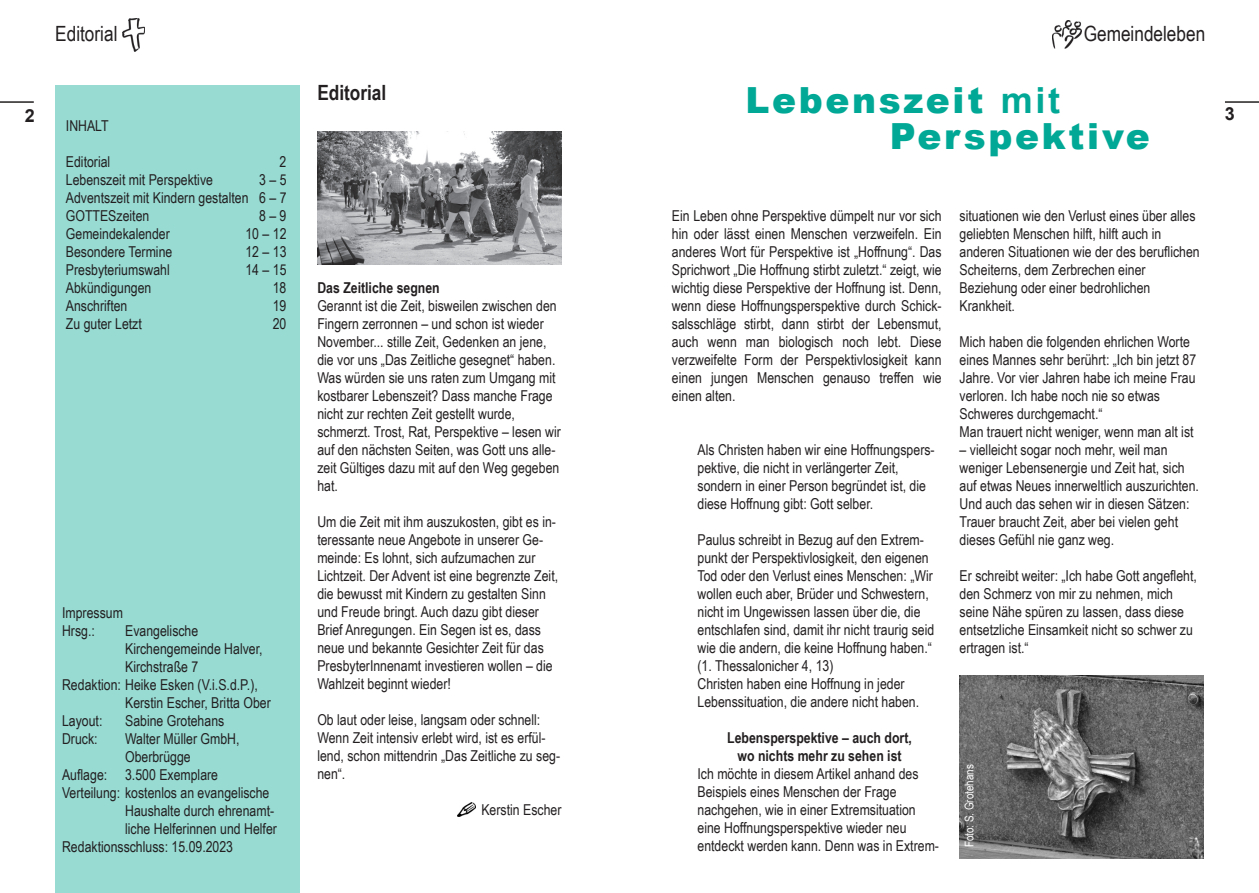
<style>
.page{position:relative;width:1259px;height:893px;background:#fff}
.page>*{position:absolute;margin:0;border:0;box-sizing:border-box;transform-origin:0 0}
.t1{font:900 36px/36px "Arial";letter-spacing:.075em;color:#00a895}
.t2{font:21px "Arial Narrow";color:#231f20}
.t3{font:700 21px "Arial Narrow";color:#231f20}
.t4{font:700 18px "Arial";color:#231f20}
.t5{font:15px/18px "Arial Narrow";color:#231f20}
.t6{font:700 15px/18px "Arial Narrow";color:#231f20;text-align:center}
.t7{font:12px "Arial Narrow";color:#fff}
.s1{font-weight:700}
</style>
<div class="page">
<img style="left:959px;top:676px;width:244px;height:183px">
<hr style="left:0;top:101px;width:34px;height:2px;background:#231f20">
<hr style="left:1225px;top:101px;width:34px;height:2px;background:#231f20">
<div style="left:55px;top:85px;width:244px;height:808px;background:#97dbd3"></div>
<img style="left:122px;top:18px;width:23px;height:33px">
<img style="left:1052px;top:21px;width:29px;height:28px">
<img style="left:457px;top:802px;width:18px;height:14px">
<img style="left:317px;top:132px;width:244px;height:132px">
<h2 class="t2" style="left:55px;top:26px;width:64px">Editorial</h2>
<h2 class="t2" style="left:1083px;top:25px;width:123px">Gemeindeleben</h2>
<h2 class="t3" style="left:317px;top:85px;width:70px">Editorial</h2>
<h1 class="t1" style="left:889px;top:86px;width:262px;text-indent:-144px">Lebenszeit <span class="s1">mit<br></span>Perspektive</h1>
<p class="t4" style="left:25px;top:109px;width:12px">2</p>
<p class="t4" style="left:1225px;top:107px;width:12px">3</p>
<p class="t5" style="left:66px;top:118px;width:44px">INHALT</p>
<p class="t5" style="left:66px;top:154px;width:46px">Editorial</p>
<p class="t5" style="left:280px;top:154px;width:8px">2</p>
<p class="t5" style="left:66px;top:172px;width:149px">Lebenszeit mit Perspektive</p>
<p class="t5" style="left:66px;top:172px;width:222px;text-align:justify;text-indent:193px">3 – 5<br>Adventszeit mit Kindern gestalten 6 – 7<br>GOTTESzeiten</p>
<p class="t5" style="left:259px;top:208px;width:29px">8 – 9</p>
<p class="t5" style="left:672px;top:208px;width:271px;text-align:justify">Ein Leben ohne Perspektive dümpelt nur vor sich hin oder lässt einen Menschen verzweifeln. Ein anderes Wort für Perspektive ist „Hoffnung“. Das Sprichwort „Die Hoffnung stirbt zuletzt.“ zeigt, wie wichtig diese Perspektive der Hoffnung ist. Denn, wenn diese Hoffnungsperspektive durch Schick&shy;salsschläge stirbt, dann stirbt der Lebensmut, auch wenn man biologisch noch lebt. Diese verzweifelte Form der Perspektivlosigkeit kann einen jungen Menschen genauso treffen wie einen alten.</p>
<p class="t5" style="left:959px;top:208px;width:242px">situationen wie den Verlust eines über alles geliebten Menschen hilft, hilft auch in anderen Situationen wie der des beruflichen Scheiterns, dem Zerbrechen einer Beziehung oder einer bedrohlichen Krankheit.</p>
<p class="t5" style="left:66px;top:226px;width:105px">Gemeindekalender</p>
<p class="t5" style="left:245px;top:226px;width:43px">10 – 12</p>
<p class="t5" style="left:66px;top:244px;width:108px">Besondere Termine</p>
<p class="t5" style="left:245px;top:244px;width:43px">12 – 13</p>
<p class="t5" style="left:66px;top:262px;width:105px">Presbyteriumswahl</p>
<p class="t5" style="left:245px;top:262px;width:43px">14 – 15</p>
<p class="t5" style="left:66px;top:280px;width:87px">Abkündigungen</p>
<p class="t5" style="left:273px;top:280px;width:15px">18</p>
<p class="t5" style="left:66px;top:298px;width:63px">Anschriften</p>
<p class="t5" style="left:273px;top:298px;width:15px">19</p>
<p class="t5" style="left:66px;top:316px;width:77px">Zu guter Letzt</p>
<p class="t5" style="left:273px;top:316px;width:15px">20</p>
<p class="t6" style="left:317px;top:280px;width:124px">Das Zeitliche segnen</p>
<p class="t5" style="left:317px;top:298px;width:245px">Gerannt ist die Zeit, bisweilen zwischen den Fingern zerronnen – und schon ist wieder November... stille Zeit, Gedenken an jene, die vor uns „Das Zeitliche gesegnet“ haben.<br>Was würden sie uns raten zum Umgang mit kostbarer Lebenszeit? Dass manche Frage nicht zur rechten Zeit gestellt wurde, schmerzt. Trost, Rat, Perspektive – lesen wir auf den nächsten Seiten, was Gott uns alle&shy;zeit Gültiges dazu mit auf den Weg gegeben hat.</p>
<p class="t5" style="left:317px;top:514px;width:242px">Um die Zeit mit ihm auszukosten, gibt es in&shy;teressante neue Angebote in unserer Ge&shy;meinde: Es lohnt, sich aufzumachen zur Lichtzeit. Der Advent ist eine begrenzte Zeit, die bewusst mit Kindern zu gestalten Sinn und Freude bringt. Auch dazu gibt dieser Brief Anregungen. Ein Segen ist es, dass neue und bekannte Gesichter Zeit für das PresbyterInnenamt investieren wollen – die Wahlzeit beginnt wieder!</p>
<p class="t5" style="left:317px;top:712px;width:244px">Ob laut oder leise, langsam oder schnell:<br>Wenn Zeit intensiv erlebt wird, ist es erfül&shy;lend, schon mittendrin „Das Zeitliche zu seg&shy;nen“.</p>
<p class="t5" style="left:481px;top:802px;width:81px">Kerstin Escher</p>
<p class="t5" style="left:959px;top:334px;width:238px">Mich haben die folgenden ehrlichen Worte eines Mannes sehr berührt: „Ich bin jetzt 87<br>Jahre. Vor vier Jahren habe ich meine Frau verloren. Ich habe noch nie so etwas Schweres durchgemacht.“<br>Man trauert nicht weniger, wenn man alt ist</p>
<p class="t5" style="left:959px;top:442px;width:241px">– vielleicht sogar noch mehr, weil man weniger Lebensenergie und Zeit hat, sich auf etwas Neues innerweltlich auszurichten.<br>Und auch das sehen wir in diesen Sätzen:<br>Trauer braucht Zeit, aber bei vielen geht dieses Gefühl nie ganz weg.</p>
<p class="t5" style="left:959px;top:568px;width:239px">Er schreibt weiter: „Ich habe Gott angefleht, den Schmerz von mir zu nehmen, mich seine Nähe spüren zu lassen, dass diese entsetzliche Einsamkeit nicht so schwer zu ertragen ist.“</p>
<p class="t5" style="left:697px;top:442px;width:239px">Als Christen haben wir eine Hoffnungspers&shy;pektive, die nicht in verlängerter Zeit, sondern in einer Person begründet ist, die diese Hoffnung gibt: Gott selber.</p>
<p class="t5" style="left:697px;top:532px;width:238px">Paulus schreibt in Bezug auf den Extrem&shy;punkt der Perspektivlosigkeit, den eigenen Tod oder den Verlust eines Menschen: „Wir wollen euch aber, Brüder und Schwestern, nicht im Ungewissen lassen über die, die entschlafen sind, damit ihr nicht traurig seid wie die andern, die keine Hoffnung haben.“ (1. Thessalonicher 4, 13)<br>Christen haben eine Hoffnung in jeder Lebenssituation, die andere nicht haben.</p>
<p class="t6" style="left:727px;top:730px;width:186px">Lebensperspektive – auch dort, wo nichts mehr zu sehen ist</p>
<p class="t5" style="left:697px;top:766px;width:243px">Ich möchte in diesem Artikel anhand des Beispiels eines Menschen der Frage nachgehen, wie in einer Extremsituation eine Hoffnungsperspektive wieder neu entdeckt werden kann. Denn was in Extrem-</p>
<p class="t5" style="left:62px;top:605px;width:62px">Impressum<br>Hrsg.:</p>
<p class="t5" style="left:125px;top:623px;width:75px">Evangelische</p>
<p class="t5" style="left:125px;top:641px;width:139px">Kirchengemeinde Halver,</p>
<p class="t5" style="left:125px;top:659px;width:75px">Kirchstraße 7</p>
<p class="t5" style="left:62px;top:677px;width:197px">Redaktion: Heike Esken (V.i.S.d.P.),</p>
<p class="t5" style="left:125px;top:695px;width:147px">Kerstin Escher, Britta Ober</p>
<p class="t5" style="left:62px;top:713px;width:42px">Layout:</p>
<p class="t5" style="left:125px;top:713px;width:101px">Sabine Grotehans</p>
<p class="t5" style="left:62px;top:731px;width:37px">Druck:</p>
<p class="t5" style="left:125px;top:731px;width:116px">Walter Müller GmbH,</p>
<p class="t5" style="left:125px;top:749px;width:67px">Oberbrügge</p>
<p class="t5" style="left:62px;top:767px;width:158px">Auflage: 3.500 Exemplare</p>
<p class="t5" style="left:62px;top:785px;width:209px">Verteilung: kostenlos an evangelische</p>
<p class="t5" style="left:125px;top:803px;width:151px">Haushalte durch ehrenamt-</p>
<p class="t5" style="left:125px;top:821px;width:153px">liche Helferinnen und Helfer</p>
<p class="t5" style="left:62px;top:839px;width:172px">Redaktionsschluss: 15.09.2023</p>
<p class="t7" style="left:965px;top:847px;width:85px;rotate:-90deg">Foto: S. Grotehans</p>
</div>
